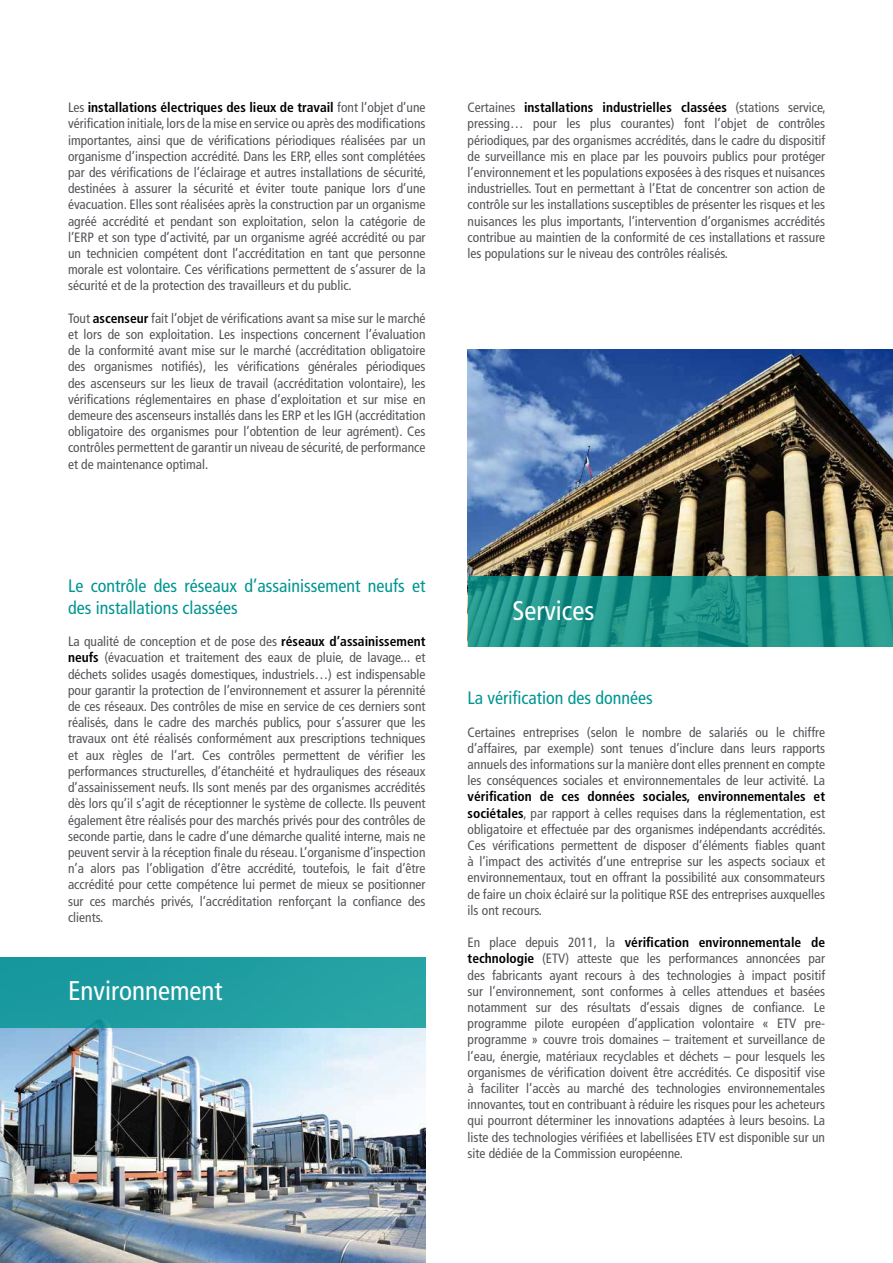
<style>
.page{position:relative;width:893px;height:1263px;background:#fff}
.page>*{position:absolute;margin:0;border:0;box-sizing:border-box;transform-origin:0 0}
.t1{font:condensed 27px "Frutiger LT Std";color:#fff}
.t2{font:condensed 18px/21.6px "Frutiger LT Std";color:#009591}
.t3{font:condensed 13.5px/16.2px "Frutiger LT Std";color:#54545a;text-align:justify}
.s1{font-weight:700;color:#000}
</style>
<div class="page">
<img style="left:468px;top:349px;width:425px;height:228px">
<img style="left:0;top:1027px;width:426px;height:236px">
<svg style="left:468px;top:577px;width:425px;height:70px;background:#21958a"></svg>
<div style="left:0;top:957px;width:426px;height:70px;background:#1f9da1"></div>
<p class="t3" style="left:68px;top:99px;width:359px">Les <span class="s1">installations électriques des lieux de travail</span> font l’objet d’une vérification initiale, lors de la mise en service ou après des modifications importantes, ainsi que de vérifications périodiques réalisées par un organisme d’inspection accrédité. Dans les ERP, elles sont complétées par des vérifications de l’éclairage et autres installations de sécurité, destinées à assurer la sécurité et éviter toute panique lors d’une évacuation. Elles sont réalisées après la construction par un organisme agréé accrédité et pendant son exploitation, selon la catégorie de l’ERP et son type d’activité, par un organisme agréé accrédité ou par un technicien compétent dont l’accréditation en tant que personne morale est volontaire. Ces vérifications permettent de s’assurer de la sécurité et de la protection des travailleurs et du public.</p>
<p class="t3" style="left:68px;top:310px;width:359px">Tout <span class="s1">ascenseur</span> fait l’objet de vérifications avant sa mise sur le marché et lors de son exploitation. Les inspections concernent l’évaluation de la conformité avant mise sur le marché (accréditation obligatoire des organismes notifiés), les vérifications générales périodiques des ascenseurs sur les lieux de travail (accréditation volontaire), les vérifications réglementaires en phase d’exploitation et sur mise en demeure des ascenseurs installés dans les ERP et les IGH (accréditation obligatoire des organismes pour l’obtention de leur agrément). Ces contrôles permettent de garantir un niveau de sécurité, de performance et de maintenance optimal.</p>
<p class="t3" style="left:468px;top:99px;width:360px">Certaines <span class="s1">installations industrielles classées</span> (stations service, pressing… pour les plus courantes) font l’objet de contrôles périodiques, par des organismes accrédités, dans le cadre du dispositif de surveillance mis en place par les pouvoirs publics pour protéger l’environnement et les populations exposées à des risques et nuisances industrielles. Tout en permettant à l’Etat de concentrer son action de contrôle sur les installations susceptibles de présenter les risques et les nuisances les plus importants, l’intervention d’organismes accrédités contribue au maintien de la conformité de ces installations et rassure les populations sur le niveau des contrôles réalisés.</p>
<h2 class="t2" style="left:68px;top:575px;width:359px">Le contrôle des réseaux d’assainissement neufs et des installations classées</h2>
<p class="t3" style="left:68px;top:634px;width:359px">La qualité de conception et de pose des <span class="s1">réseaux d’assainissement neufs</span> (évacuation et traitement des eaux de pluie, de lavage... et déchets solides usagés domestiques, industriels…) est indispensable pour garantir la protection de l’environnement et assurer la pérennité de ces réseaux. Des contrôles de mise en service de ces derniers sont réalisés, dans le cadre des marchés publics, pour s’assurer que les travaux ont été réalisés conformément aux prescriptions techniques et aux règles de l’art. Ces contrôles permettent de vérifier les performances structurelles, d’étanchéité et hydrauliques des réseaux d’assainissement neufs. Ils sont menés par des organismes accrédités dès lors qu’il s’agit de réceptionner le système de collecte. Ils peuvent également être réalisés pour des marchés privés pour des contrôles de seconde partie, dans le cadre d’une démarche qualité interne, mais ne peuvent servir à la réception finale du réseau. L’organisme d’inspection n’a alors pas l’obligation d’être accrédité, toutefois, le fait d’être accrédité pour cette compétence lui permet de mieux se positionner sur ces marchés privés, l’accréditation renforçant la confiance des clients.</p>
<h1 class="t1" style="left:68px;top:975px;width:156px">Environnement</h1>
<h1 class="t1" style="left:512px;top:594px;width:83px">Services</h1>
<h2 class="t2" style="left:468px;top:687px;width:187px">La vérification des données</h2>
<p class="t3" style="left:468px;top:724px;width:359px">Certaines entreprises (selon le nombre de salariés ou le chiffre d’affaires, par exemple) sont tenues d’inclure dans leurs rapports annuels des informations sur la manière dont elles prennent en compte les conséquences sociales et environnementales de leur activité. La</p>
<p class="t3" style="left:468px;top:789px;width:360px"><span class="s1">vérification de ces données sociales, environnementales et sociétales</span>, par rapport à celles requises dans la réglementation, est obligatoire et effectuée par des organismes indépendants accrédités.<br>Ces vérifications permettent de disposer d’éléments fiables quant à l’impact des activités d’une entreprise sur les aspects sociaux et environnementaux, tout en offrant la possibilité aux consommateurs de faire un choix éclairé sur la politique RSE des entreprises auxquelles ils ont recours.</p>
<p class="t3" style="left:468px;top:934px;width:359px">En place depuis 2011, la <span class="s1">vérification environnementale de technologie</span> (ETV) atteste que les performances annoncées par des fabricants ayant recours à des technologies à impact positif sur l’environnement, sont conformes à celles attendues et basées notamment sur des résultats d’essais dignes de confiance. Le programme pilote européen d’application volontaire « ETV pre&shy;programme » couvre trois domaines – traitement et surveillance de l’eau, énergie, matériaux recyclables et déchets – pour lesquels les organismes de vérification doivent être accrédités. Ce dispositif vise à faciliter l’accès au marché des technologies environnementales innovantes, tout en contribuant à réduire les risques pour les acheteurs qui pourront déterminer les innovations adaptées à leurs besoins. La liste des technologies vérifiées et labellisées ETV est disponible sur un site dédiée de la Commission européenne.</p>
</div>
